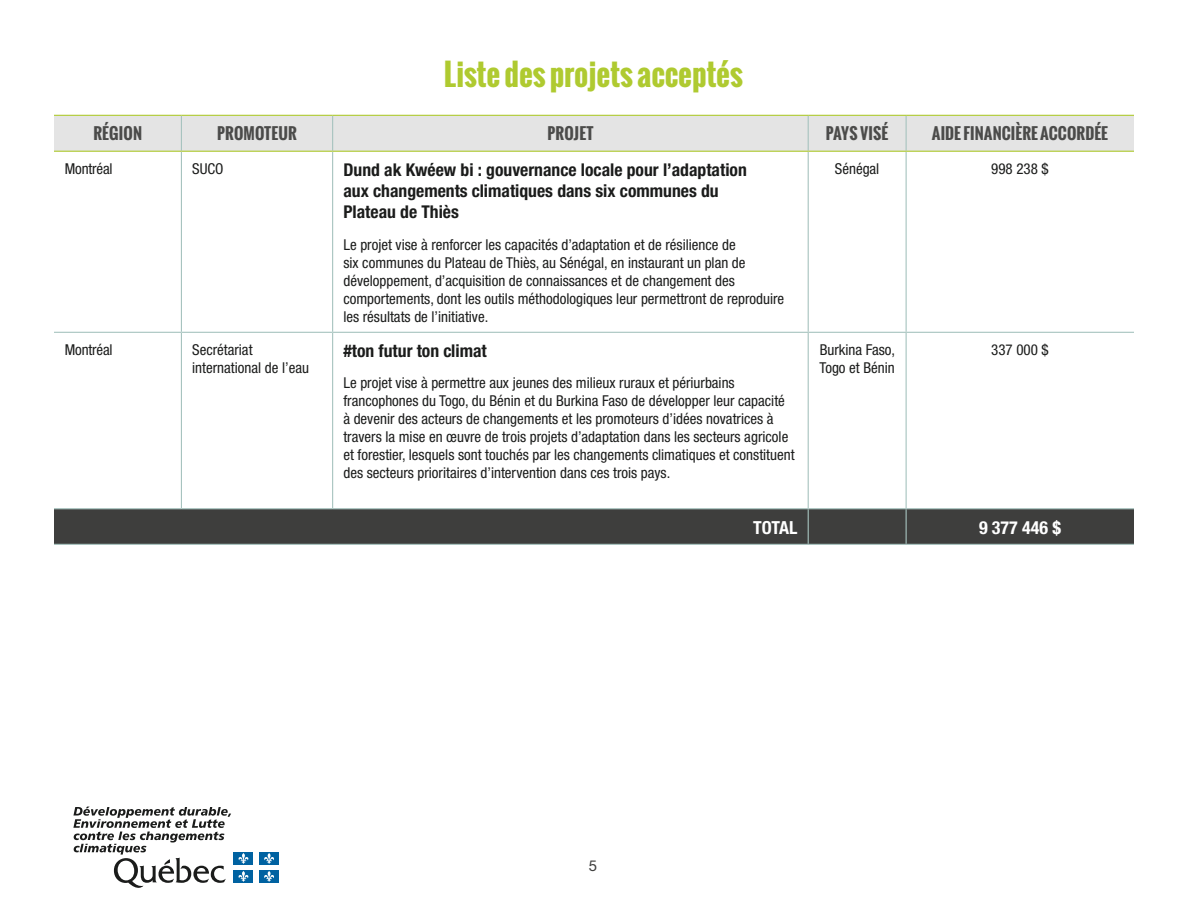
<style>
.page{position:relative;width:1188px;height:918px;background:#fff}
.page>*{position:absolute;margin:0;border:0;box-sizing:border-box;transform-origin:0 0}
.t1{font:700 30px "Oswald";color:#afca30}
.TD{font:700 condensed 18px "Helvetica Neue";color:#fff}
.TD-2{font:700 condensed 17.7px/21.1px "Helvetica Neue";color:#1b1c1b}
.TH{font:700 15.75px "Oswald";letter-spacing:.005em;color:#4b4b4a}
.TD-3{font:condensed 15px/18px "Helvetica Neue";color:#1b1c1b}
.t2{font:15px "Helvetica Neue";color:#3e3e3d}
</style>
<div class="page">
<div style="left:54px;top:116px;width:1080px;height:35px;background:#e4e4e4"></div>
<div style="left:54px;top:509px;width:1080px;height:35px;background:#3e3e3d"></div>
<hr style="left:181px;top:116px;width:1px;height:35px;background:#a7c3bf">
<hr style="left:332px;top:116px;width:1px;height:35px;background:#a7c3bf">
<hr style="left:808px;top:116px;width:1px;height:35px;background:#a7c3bf">
<hr style="left:906px;top:116px;width:1px;height:35px;background:#a7c3bf">
<hr style="left:181px;top:152px;width:1px;height:180px;background:#a7c3bf">
<hr style="left:332px;top:152px;width:1px;height:180px;background:#a7c3bf">
<hr style="left:808px;top:152px;width:1px;height:180px;background:#a7c3bf">
<hr style="left:906px;top:152px;width:1px;height:180px;background:#a7c3bf">
<hr style="left:54px;top:332px;width:127px;height:1px;background:#a7c3bf">
<hr style="left:181px;top:332px;width:152px;height:1px;background:#a7c3bf">
<hr style="left:181px;top:333px;width:1px;height:175px;background:#a7c3bf">
<hr style="left:333px;top:332px;width:475px;height:1px;background:#a7c3bf">
<hr style="left:332px;top:333px;width:1px;height:175px;background:#a7c3bf">
<hr style="left:808px;top:332px;width:98px;height:1px;background:#a7c3bf">
<hr style="left:808px;top:333px;width:1px;height:175px;background:#a7c3bf">
<hr style="left:906px;top:332px;width:228px;height:1px;background:#a7c3bf">
<hr style="left:906px;top:333px;width:1px;height:175px;background:#a7c3bf">
<hr style="left:54px;top:508px;width:127px;height:1px;background:#a7c3bf">
<hr style="left:181px;top:508px;width:152px;height:1px;background:#a7c3bf">
<hr style="left:333px;top:508px;width:475px;height:1px;background:#a7c3bf">
<hr style="left:808px;top:508px;width:98px;height:1px;background:#a7c3bf">
<hr style="left:808px;top:509px;width:1px;height:35px;background:#a7c3bf">
<hr style="left:906px;top:508px;width:228px;height:1px;background:#a7c3bf">
<hr style="left:906px;top:509px;width:1px;height:35px;background:#a7c3bf">
<hr style="left:54px;top:544px;width:127px;height:1px;background:#a7c3bf">
<hr style="left:181px;top:544px;width:152px;height:1px;background:#a7c3bf">
<hr style="left:333px;top:544px;width:475px;height:1px;background:#a7c3bf">
<hr style="left:808px;top:544px;width:98px;height:1px;background:#a7c3bf">
<hr style="left:906px;top:544px;width:228px;height:1px;background:#a7c3bf">
<hr style="left:54px;top:115px;width:127px;height:1px;background:#afca30">
<hr style="left:181px;top:115px;width:152px;height:1px;background:#afca30">
<hr style="left:333px;top:115px;width:475px;height:1px;background:#afca30">
<hr style="left:808px;top:115px;width:98px;height:1px;background:#afca30">
<hr style="left:906px;top:115px;width:228px;height:1px;background:#afca30">
<hr style="left:54px;top:151px;width:127px;height:1px;background:#afca30">
<hr style="left:181px;top:151px;width:152px;height:1px;background:#afca30">
<hr style="left:333px;top:151px;width:475px;height:1px;background:#afca30">
<hr style="left:808px;top:151px;width:98px;height:1px;background:#afca30">
<hr style="left:906px;top:151px;width:228px;height:1px;background:#afca30">
<svg style="left:73px;top:807px;width:158px;height:81px"></svg>
<div style="left:234px;top:852px;width:19px;height:12px;background:#0062a1"></div>
<svg style="left:238px;top:853px;width:11px;height:11px"></svg>
<div style="left:259px;top:852px;width:20px;height:12px;background:#0062a1"></div>
<svg style="left:264px;top:853px;width:10px;height:11px"></svg>
<div style="left:234px;top:870px;width:19px;height:12px;background:#0062a1"></div>
<svg style="left:238px;top:871px;width:11px;height:11px"></svg>
<div style="left:259px;top:870px;width:20px;height:12px;background:#0062a1"></div>
<svg style="left:264px;top:871px;width:10px;height:11px"></svg>
<h1 class="t1" style="left:444px;top:51px;width:301px">Liste des projets acceptés</h1>
<p class="TH" style="left:93px;top:122px;width:50px">RÉGION</p>
<p class="TH" style="left:217px;top:122px;width:81px">PROMOTEUR</p>
<p class="TH" style="left:547px;top:122px;width:48px">PROJET</p>
<p class="TH" style="left:826px;top:122px;width:64px">PAYS VISÉ</p>
<p class="TH" style="left:932px;top:122px;width:178px">AIDE FINANCIÈRE ACCORDÉE</p>
<p class="TD-3" style="left:65px;top:159px;width:49px">Montréal</p>
<p class="TD-3" style="left:192px;top:159px;width:33px">SUCO</p>
<p class="TD-2" style="left:343px;top:159px;width:405px">Dund ak Kwéew bi : gouvernance locale pour l’adaptation aux changements climatiques dans six communes du<br>Plateau de Thiès</p>
<p class="TD-3" style="left:343px;top:235px;width:442px">Le projet vise à renforcer les capacités d’adaptation et de résilience de<br>six communes du Plateau de Thiès, au Sénégal, en instaurant un plan de développement, d’acquisition de connaissances et de changement des comportements, dont les outils méthodologiques leur permettront de reproduire les résultats de l’initiative.</p>
<p class="TD-3" style="left:835px;top:159px;width:46px">Sénégal</p>
<p class="TD-3" style="left:991px;top:159px;width:59px">998 238 $</p>
<p class="TD-3" style="left:65px;top:341px;width:49px">Montréal</p>
<p class="TD-3" style="left:192px;top:341px;width:118px">Secrétariat international de l’eau</p>
<p class="TD-2" style="left:343px;top:340px;width:145px">#ton futur ton climat</p>
<p class="TD-3" style="left:343px;top:374px;width:453px">Le projet vise à permettre aux jeunes des milieux ruraux et périurbains francophones du Togo, du Bénin et du Burkina Faso de développer leur capacité à devenir des acteurs de changements et les promoteurs d’idées novatrices à travers la mise en œuvre de trois projets d’adaptation dans les secteurs agricole et forestier, lesquels sont touchés par les changements climatiques et constituent des secteurs prioritaires d’intervention dans ces trois pays.</p>
<p class="TD-3" style="left:820px;top:341px;width:77px">Burkina Faso,<br>Togo et Bénin</p>
<p class="TD-3" style="left:991px;top:341px;width:59px">337 000 $</p>
<p class="t2" style="left:589px;top:857px;width:10px">5</p>
<p class="TD" style="left:753px;top:516px;width:46px">TOTAL</p>
<p class="TD" style="left:979px;top:516px;width:84px">9 377 446 $</p>
</div>
